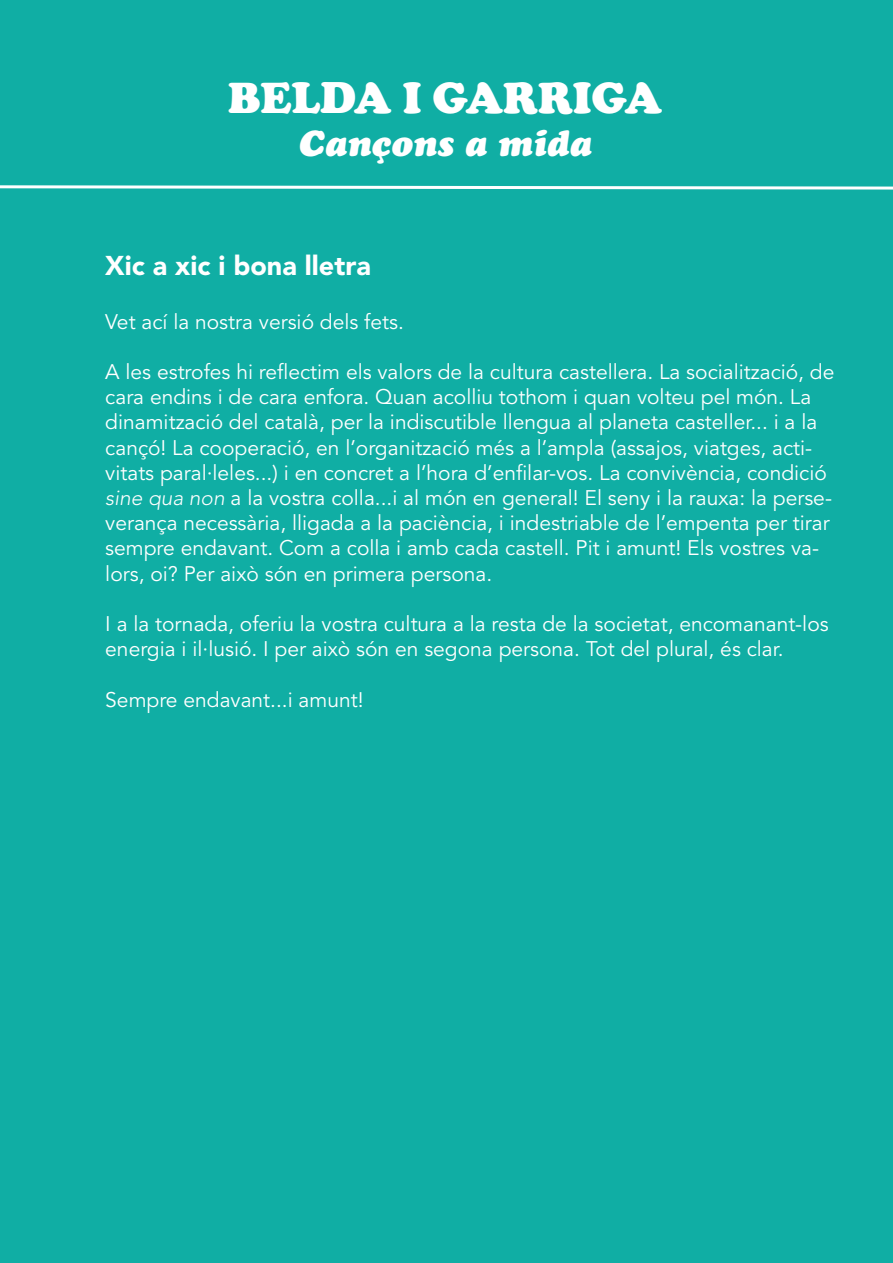
<style>
.page{position:relative;width:893px;height:1263px;background:#10aea4}
.page>*{position:absolute;margin:0;border:0;box-sizing:border-box;transform-origin:0 0}
.t1{font:900 45px "Cooper";color:#fff}
.t2{font:italic 36px "Cooper Black Std";color:#fff}
.t3{font:900 27px "Avenir LT Std";color:#fff}
.t4{font:21px/25.2px "Avenir LT Std";color:#fff}
.s1{font-weight:300;font-style:italic}
</style>
<div class="page">
<svg style="left:0;top:184px;width:893px;height:7px"></svg>
<h1 class="t1" style="left:228px;top:72px;width:435px">BELDA I GARRIGA</h1>
<h2 class="t2" style="left:299px;top:121px;width:295px">Cançons a mida</h2>
<p class="t3" style="left:105px;top:249px;width:267px">Xic a xic i bona lletra</p>
<p class="t4" style="left:105px;top:309px;width:300px">Vet ací la nostra versió dels fets.</p>
<p class="t4" style="left:105px;top:360px;width:731px">A les estrofes hi reflectim els valors de la cultura castellera. La socialització, de cara endins i de cara enfora. Quan acolliu tothom i quan volteu pel món. La dinamització del català, per la indiscutible llengua al planeta casteller... i a la cançó! La cooperació, en l’organització més a l’ampla (assajos, viatges, acti&shy;vitats paral·leles...) i en concret a l’hora d’enfilar-vos. La convivència, condició <span class="s1">sine qua non</span> a la vostra colla...i al món en general! El seny i la rauxa: la perse&shy;verança necessària, lligada a la paciència, i indestriable de l’empenta per tirar sempre endavant. Com a colla i amb cada castell. Pit i amunt! Els vostres va&shy;lors, oi? Per això són en primera persona.</p>
<p class="t4" style="left:105px;top:612px;width:725px">I a la tornada, oferiu la vostra cultura a la resta de la societat, encomanant-los energia i il·lusió. I per això són en segona persona. Tot del plural, és clar.</p>
<p class="t4" style="left:105px;top:687px;width:260px">Sempre endavant...i amunt!</p>
</div>
